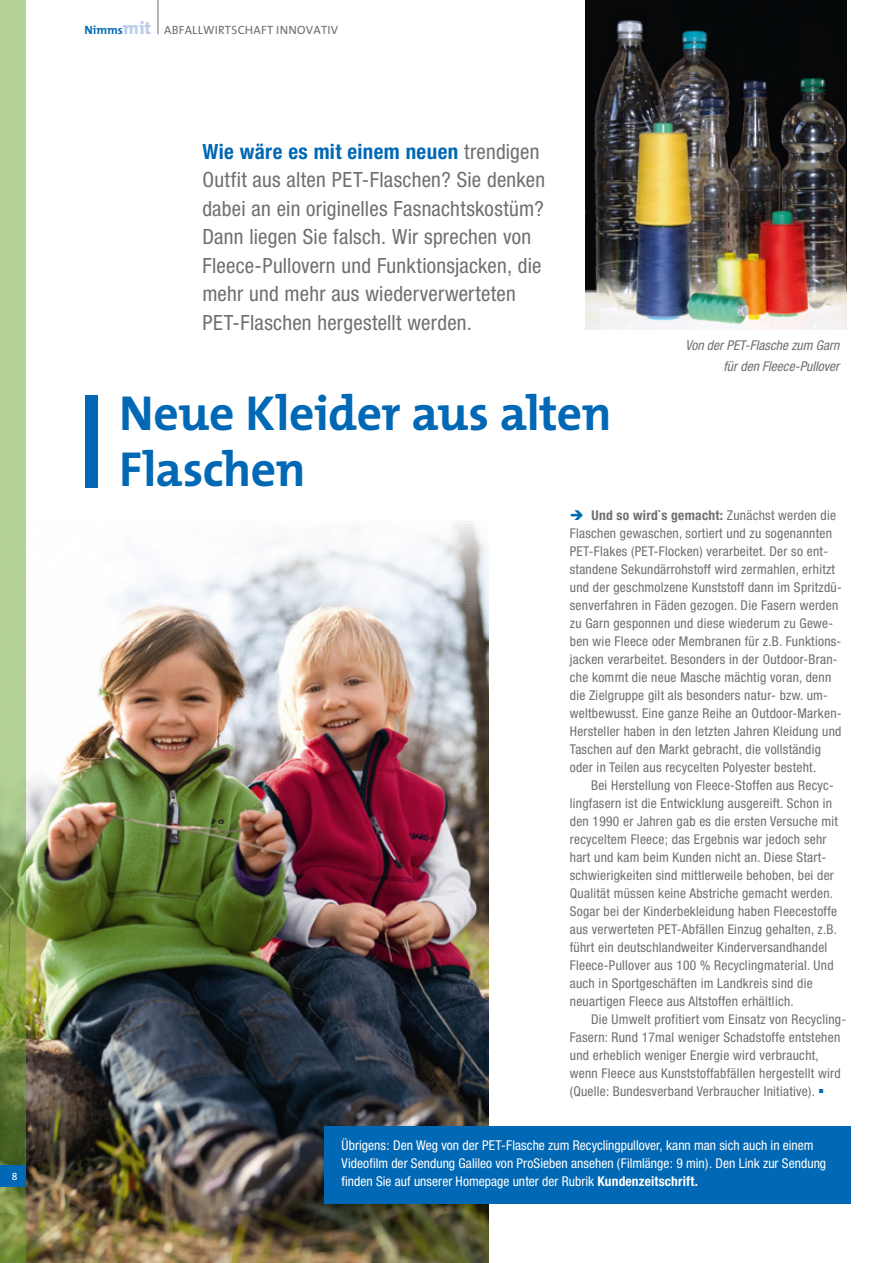
<style>
.page{position:relative;width:893px;height:1263px;background:#fff}
.page>*{position:absolute;margin:0;border:0;box-sizing:border-box;transform-origin:0 0}
.t1{font:700 49.5px/55.5px "The Mix";letter-spacing:-.01em;color:#0068b4}
.t2{font:condensed 21px/28.5px "Helvetica Neue";letter-spacing:.01em;color:#6f6f6f}
.t3{font:condensed 13.5px/18px "Helvetica Neue";letter-spacing:.02em;color:#6f6f6f}
.t4{font:condensed 13.5px/18px "Helvetica Neue";color:#fff}
.t5{font:italic condensed 13.5px/21px "Helvetica Neue";color:#6f6f6f;text-align:right}
.t6{font:12px "The Mix";letter-spacing:.02em;color:#6f6f6f}
.t7{font:10.5px "The Mix Expert";color:#fff}
.s1{font-weight:700;color:#0068b4}
.s2{font-weight:800;font-size:18px;color:#bbcdeb}
.s3{color:#0068b4}
.s4{font-weight:700}
</style>
<div class="page">
<div style="left:85px;top:395px;width:13px;height:93px;background:#0068b4"></div>
<img style="left:585px;top:0;width:261px;height:330px">
<img style="left:26px;top:521px;width:462px;height:742px">
<div style="left:325px;top:1126px;width:526px;height:77px;background:#0068b4"></div>
<svg style="left:0;top:0;width:26px;height:1263px;fill:#b3d196"></svg>
<div style="left:0;top:1165px;width:9px;height:21px;background:#0068b4"></div>
<div style="left:4px;top:1165px;width:22px;height:21px;background:#0068b4"></div>
<hr style="left:158px;top:0;width:1px;height:34px;background:#6f6f6f">
<p class="t7" style="left:12px;top:1167px;width:7px">8</p>
<p class="t6" style="left:84px;top:20px;width:95px"><span class="s1">Nimms</span><span class="s2">mit</span> ABFALLWIRT</p>
<p class="t6" style="left:231px;top:20px;width:30px">SCHAFT</p>
<p class="t6" style="left:276px;top:20px;width:64px">INNOVATIV</p>
<p class="t2" style="left:202px;top:137px;width:344px"><span class="s1">Wie wäre es mit einem neuen</span> trendigen Outfit aus alten PET-Flaschen? Sie denken dabei an ein originelles Fasnachtskostüm?<br>Dann liegen Sie falsch. Wir sprechen von Fleece-Pullovern und Funktionsjacken, die mehr und mehr aus wiederverwerteten PET-Flaschen hergestellt werden.</p>
<h1 class="t1" style="left:119px;top:384px;width:494px">Neue Kleider aus alten<br>Flaschen</h1>
<p class="t5" style="left:685px;top:335px;width:155px">Von der PET-Flasche zum Garn für den Fleece-Pullover</p>
<p class="t3" style="left:570px;top:506px;width:274px"><span class="s3">➔</span> <span class="s4">Und so wird`s gemacht:</span> Zunächst werden die Flaschen gewaschen, sortiert und zu sogenannten PET-Flakes (PET-Flocken) verarbeitet. Der so ent&shy;standene Sekundärrohstoff wird zermahlen, erhitzt und der geschmolzene Kunststoff dann im Spritzdü&shy;senverfahren in Fäden gezogen. Die Fasern werden zu Garn gesponnen und diese wiederum zu Gewe&shy;ben wie Fleece oder Membranen für z.B. Funktions&shy;jacken verarbeitet. Besonders in der Outdoor-Bran&shy;che kommt die neue Masche mächtig voran, denn die Zielgruppe gilt als besonders natur- bzw. um&shy;weltbewusst. Eine ganze Reihe an Outdoor-Marken-Hersteller haben in den letzten Jahren Kleidung und Taschen auf den Markt gebracht, die vollständig oder in Teilen aus recycelten Polyester besteht.</p>
<p class="t3" style="left:570px;top:776px;width:270px;text-indent:21px">Bei Herstellung von Fleece-Stoffen aus Recyc&shy;lingfasern ist die Entwicklung ausgereift. Schon in den 1990 er Jahren gab es die ersten Versuche mit recyceltem Fleece; das Ergebnis war jedoch sehr hart und kam beim Kunden nicht an. Diese Start&shy;schwierigkeiten sind mittlerweile behoben, bei der Qualität müssen keine Abstriche gemacht werden.<br>Sogar bei der Kinderbekleidung haben Fleecestoffe aus verwerteten PET-Abfällen Einzug gehalten, z.B. führt ein deutschlandweiter Kinderversandhandel Fleece-Pullover aus 100 % Recyclingmaterial. Und auch in Sportgeschäften im Landkreis sind die neuartigen Fleece aus Altstoffen erhältlich.</p>
<p class="t3" style="left:570px;top:1010px;width:278px;text-indent:21px">Die Umwelt profitiert vom Einsatz von Recycling-Fasern: Rund 17mal weniger Schadstoffe entstehen und erheblich weniger Energie wird verbraucht, wenn Fleece aus Kunststoffabfällen hergestellt wird (Quelle: Bundesverband Verbraucher Initiative). <span class="s3">▪</span></p>
<p class="t4" style="left:342px;top:1136px;width:486px">Übrigens: Den Weg von der PET-Flasche zum Recyclingpullover, kann man sich auch in einem<br>Videofilm der Sendung Galileo von ProSieben ansehen (Filmlänge: 9 min). Den Link zur Sendung finden Sie auf unserer Homepage unter der Rubrik <span class="s4">Kundenzeitschrift.</span></p>
</div>
